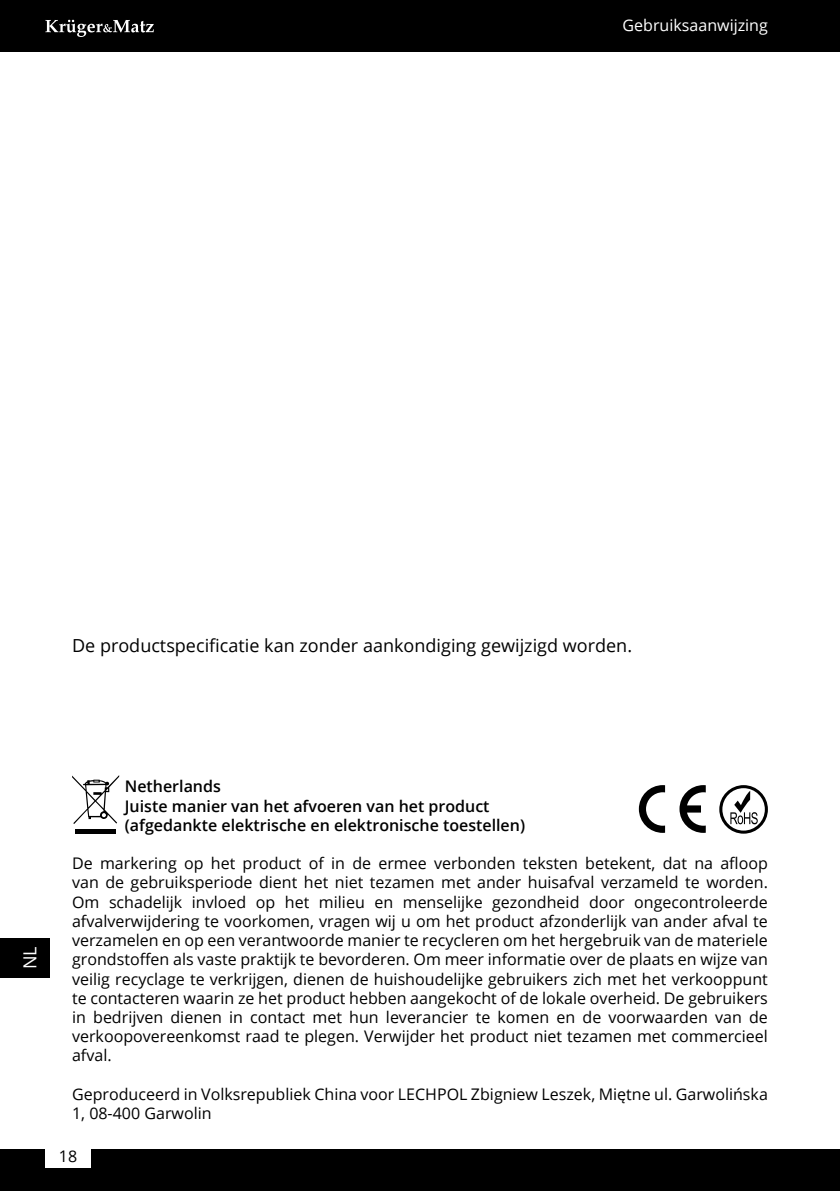
<style>
.page{position:relative;width:840px;height:1191px;background:#fff}
.page>*{position:absolute;margin:0;border:0;box-sizing:border-box;transform-origin:0 0}
.t1{font:18px "Open Sans";color:#000}
.t2{font:18px "Open Sans";color:#fff}
.t3{font:16px/19.2px "Open Sans";color:#000;text-align:justify}
.t4{font:600 16px/19.2px "Open Sans";color:#000}
.t5{font:16px "Open Sans";color:#fff}
</style>
<div class="page">
<div style="left:0;top:1149px;width:839px;height:42px;background:#000"></div>
<div style="left:0;top:0;width:839px;height:51px;background:#000"></div>
<svg style="left:45px;top:20px;width:109px;height:17px"></svg>
<div style="left:45px;top:1144px;width:46px;height:24px;background:#fff"></div>
<div style="left:0;top:938px;width:49px;height:39px;background:#000"></div>
<svg style="left:719px;top:785px;width:48px;height:48px"></svg>
<svg style="left:638px;top:785px;width:26px;height:48px"></svg>
<svg style="left:679px;top:785px;width:26px;height:48px"></svg>
<svg style="left:72px;top:775px;width:47px;height:49px"></svg>
<div style="left:75px;top:828px;width:41px;height:5px;background:#000"></div>
<p class="t5" style="left:622px;top:14px;width:147px">Gebruiksaanwijzing</p>
<p class="t1" style="left:72px;top:633px;width:561px">De productspecificatie kan zonder aankondiging gewijzigd worden.</p>
<p class="t2" style="left:18px;top:969px;width:24px;rotate:-90deg">NL</p>
<p class="t4" style="left:125px;top:776px;width:401px">Netherlands<br>Juiste manier van het afvoeren van het product (afgedankte elektrische en elektronische toestellen)</p>
<p class="t3" style="left:72px;top:853px;width:697px">De markering op het product of in de ermee verbonden teksten betekent, dat na afloop van de gebruiksperiode dient het niet tezamen met ander huisafval verzameld te worden.<br>Om schadelijk invloed op het milieu en menselijke gezondheid door ongecontroleerde afvalverwijdering te voorkomen, vragen wij u om het product afzonderlijk van ander afval te verzamelen en op een verantwoorde manier te recycleren om het hergebruik van de materiele grondstoffen als vaste praktijk te bevorderen. Om meer informatie over de plaats en wijze van veilig recyclage te verkrijgen, dienen de huishoudelijke gebruikers zich met het verkooppunt te contacteren waarin ze het product hebben aangekocht of de lokale overheid. De gebruikers in bedrijven dienen in contact met hun leverancier te komen en de voorwaarden van de verkoopovereenkomst raad te plegen. Verwijder het product niet tezamen met commercieel afval.</p>
<p class="t3" style="left:72px;top:1084px;width:697px">Geproduceerd in Volksrepubliek China voor LECHPOL Zbigniew Leszek, Miętne ul. Garwolińska<br>1, 08-400 Garwolin</p>
<p class="t3" style="left:59px;top:1146px;width:20px">18</p>
</div>
